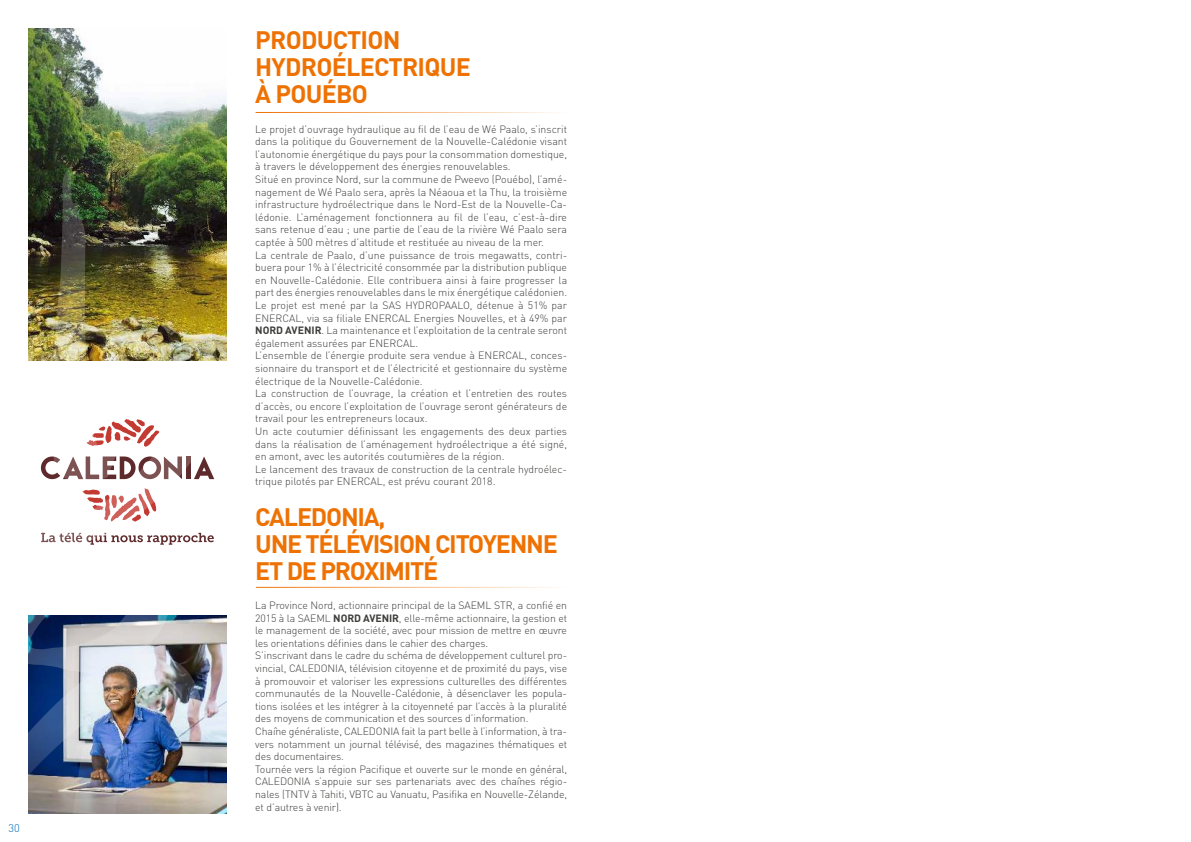
<style>
.page{position:relative;width:1191px;height:842px;background:#fff}
.page>*{position:absolute;margin:0;border:0;box-sizing:border-box;transform-origin:0 0}
.t1{font:700 25px/27px "DIN";letter-spacing:-.05em;color:#ee7203}
.t2{font:700 25px/27px "DIN";letter-spacing:-.03em;color:#ee7203}
.t3{font:300 11px "DIN";color:#0069b4}
.t4{font:300 10.5px/12.6px "DIN";color:#3c3c3b}
.s1{font-weight:700}
</style>
<div class="page">
<hr style="left:256px;top:587px;width:311px;height:1px;background:#ee7203">
<img style="left:208px;top:615px;width:19px;height:199px">
<svg style="left:208px;top:465px;width:6px;height:14px"></svg>
<svg style="left:208px;top:535px;width:6px;height:8px"></svg>
<img style="left:28px;top:28px;width:199px;height:332px">
<img style="left:28px;top:170px;width:180px;height:644px">
<hr style="left:255px;top:112px;width:312px;height:1px;background:#ee7203">
<p class="t3" style="left:9px;top:822px;width:13px">30</p>
<h1 class="t2" style="left:255px;top:26px;width:217px">PRODUCTION<br>HYDROÉLECTRIQUE<br>À POUÉBO</h1>
<p class="t4" style="left:255px;top:123px;width:313px">Le projet d’ouvrage hydraulique au fil de l’eau de Wé Paalo, s’inscrit dans la politique du Gouvernement de la Nouvelle-Calédonie visant l’autonomie énergétique du pays pour la consommation domestique, à travers le développement des énergies renouvelables.<br>Situé en province Nord, sur la commune de Pweevo (Pouébo), l’amé&shy;nagement de Wé Paalo sera, après la Néaoua et la Thu, la troisième infrastructure hydroélectrique dans le Nord-Est de la Nouvelle-Ca&shy;lédonie. L’aménagement fonctionnera au fil de l’eau, c’est-à-dire sans retenue d’eau ; une partie de l’eau de la rivière Wé Paalo sera captée à 500 mètres d’altitude et restituée au niveau de la mer.<br>La centrale de Paalo, d’une puissance de trois megawatts, contri&shy;buera pour 1% à l’électricité consommée par la distribution publique en Nouvelle-Calédonie. Elle contribuera ainsi à faire progresser la part des énergies renouvelables dans le mix énergétique calédonien.<br>Le projet est mené par la SAS HYDROPAALO, détenue à 51% par ENERCAL, via sa filiale ENERCAL Energies Nouvelles, et à 49% par <span class="s1">NORD AVENIR</span>. La maintenance et l’exploitation de la centrale seront également assurées par ENERCAL.<br>L’ensemble de l’énergie produite sera vendue à ENERCAL, conces&shy;sionnaire du transport et de l’électricité et gestionnaire du système électrique de la Nouvelle-Calédonie.<br>La construction de l’ouvrage, la création et l’entretien des routes d’accès, ou encore l’exploitation de l’ouvrage seront générateurs de travail pour les entrepreneurs locaux.<br>Un acte coutumier définissant les engagements des deux parties dans la réalisation de l’aménagement hydroélectrique a été signé, en amont, avec les autorités coutumières de la région.<br>Le lancement des travaux de construction de la centrale hydroélec&shy;trique pilotés par ENERCAL, est prévu courant 2018.</p>
<h1 class="t1" style="left:255px;top:502px;width:304px">CALEDONIA,<br>UNE TÉLÉVISION CITOYENNE<br>ET DE PROXIMITÉ</h1>
<p class="t4" style="left:255px;top:599px;width:313px">La Province Nord, actionnaire principal de la SAEML STR, a confié en 2015 à la SAEML <span class="s1">NORD AVENIR</span>, elle-même actionnaire, la gestion et le management de la société, avec pour mission de mettre en œuvre les orientations définies dans le cahier des charges.<br>S’inscrivant dans le cadre du schéma de développement culturel pro&shy;vincial, CALEDONIA, télévision citoyenne et de proximité du pays, vise à promouvoir et valoriser les expressions culturelles des différentes communautés de la Nouvelle-Calédonie, à désenclaver les popula&shy;tions isolées et les intégrer à la citoyenneté par l’accès à la pluralité des moyens de communication et des sources d’information.<br>Chaîne généraliste, CALEDONIA fait la part belle à l’information, à tra&shy;vers notamment un journal télévisé, des magazines thématiques et des documentaires.<br>Tournée vers la région Pacifique et ouverte sur le monde en général, CALEDONIA s’appuie sur ses partenariats avec des chaînes régio&shy;nales (TNTV à Tahiti, VBTC au Vanuatu, Pasifika en Nouvelle-Zélande, et d’autres à venir).</p>
</div>
